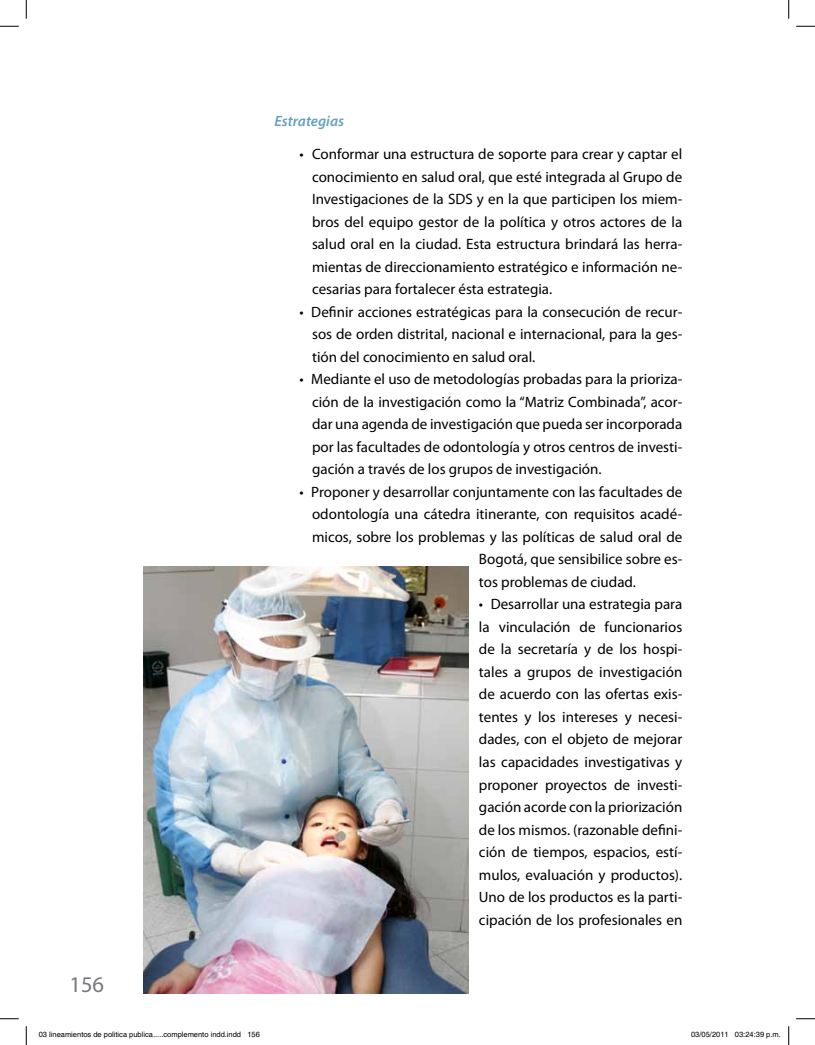
<style>
.page{position:relative;width:815px;height:1045px;background:#fff}
.page>*{position:absolute;margin:0;border:0;box-sizing:border-box;transform-origin:0 0}
.t1{font:22.5px "Myriad Pro";color:#77787b}
.t2{font:15px/22.5px "Myriad Pro";color:#000;text-align:justify}
.t3{font:italic 600 15px "Myriad Pro";color:#66a1bb}
.t4{font:7.5px "Helvetica";color:#000}
</style>
<div class="page">
<img style="left:143px;top:566px;width:325px;height:428px">
<svg style="left:0;top:25px;width:19px;height:2px"></svg>
<svg style="left:796px;top:25px;width:18px;height:2px"></svg>
<svg style="left:0;top:1018px;width:19px;height:1px"></svg>
<svg style="left:796px;top:1018px;width:18px;height:1px"></svg>
<svg style="left:25px;top:0;width:2px;height:19px"></svg>
<svg style="left:25px;top:1026px;width:2px;height:19px"></svg>
<svg style="left:788px;top:0;width:1px;height:19px"></svg>
<svg style="left:788px;top:1026px;width:1px;height:19px"></svg>
<h1 class="t1" style="left:69px;top:970px;width:36px">156</h1>
<p class="t3" style="left:274px;top:112px;width:71px">Estrategias</p>
<p class="t2" style="left:312px;top:143px;width:372px;text-indent:-12px">• Conformar una estructura de soporte para crear y captar el conocimiento en salud oral, que esté integrada al Grupo de Investigaciones de la SDS y en la que participen los miem&shy;bros del equipo gestor de la política y otros actores de la salud oral en la ciudad. Esta estructura brindará las herra&shy;mientas de direccionamiento estratégico e información ne&shy;cesarias para fortalecer ésta estrategia.</p>
<p class="t2" style="left:312px;top:300px;width:371px;text-indent:-13px">• Definir acciones estratégicas para la consecución de recur&shy;sos de orden distrital, nacional e internacional, para la ges&shy;tión del conocimiento en salud oral.</p>
<p class="t2" style="left:312px;top:368px;width:371px;text-indent:-12px">• Mediante el uso de metodologías probadas para la prioriza&shy;ción de la investigación como la “Matriz Combinada”, acor&shy;dar una agenda de investigación que pueda ser incorporada por las facultades de odontología y otros centros de investi&shy;gación a través de los grupos de investigación.</p>
<p class="t2" style="left:299px;top:480px;width:384px">• Proponer y desarrollar conjuntamente con las facultades de</p>
<p class="t2" style="left:312px;top:503px;width:371px">odontología una cátedra itinerante, con requisitos acadé-</p>
<p class="t2" style="left:312px;top:525px;width:372px">micos, sobre los problemas y las políticas de salud oral de</p>
<p class="t2" style="left:479px;top:548px;width:205px">Bogotá, que sensibilice sobre es-</p>
<p class="t2" style="left:479px;top:570px;width:158px">tos problemas de ciudad.</p>
<p class="t2" style="left:479px;top:593px;width:205px">• Desarrollar una estrategia para la vinculación de funcionarios de la secretaría y de los hospi&shy;tales a grupos de investigación de acuerdo con las ofertas exis&shy;tentes y los intereses y necesi&shy;dades, con el objeto de mejorar las capacidades investigativas y proponer proyectos de investi&shy;gación acorde con la priorización de los mismos. (razonable defini&shy;ción de tiempos, espacios, estí&shy;mulos, evaluación y productos).<br>Uno de los productos es la parti&shy;cipación de los profesionales en</p>
<p class="t4" style="left:39px;top:1030px;width:222px">03 lineamientos de politica publica.....complemento indd.indd 156</p>
<p class="t4" style="left:691px;top:1030px;width:91px">03/05/2011 03:24:39 p.m.</p>
</div>
